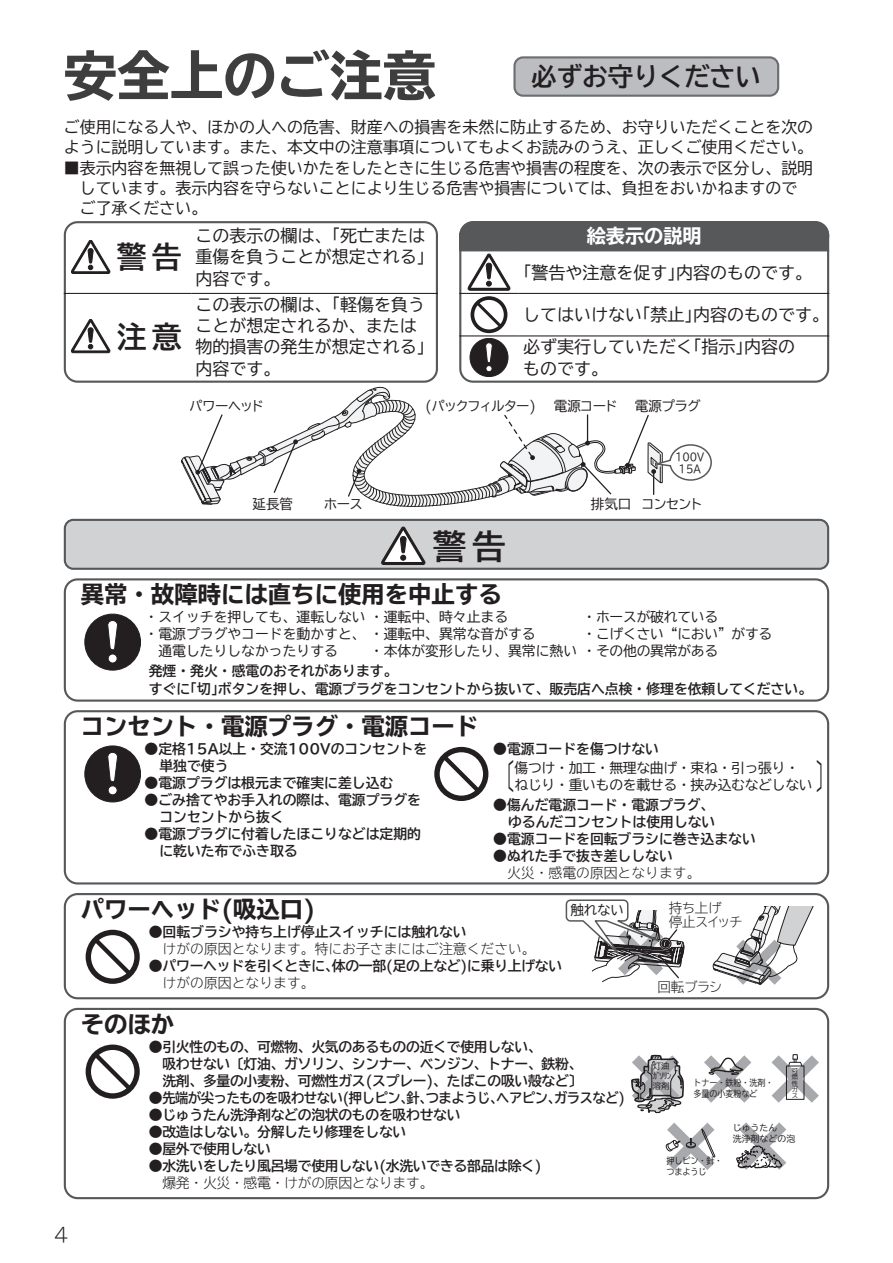
<style>
.page{position:relative;width:893px;height:1263px;background:#fff}
.page>*{position:absolute;margin:0;border:0;box-sizing:border-box;transform-origin:0 0}
.t1{font:700 expanded 53.1px "TBUD Go Std";color:#3e3e3f}
.t2{font:300 34.05px "TBUD Go Std Super";color:#231f20;scale:.5 1}
.t3{font:33.6px "TBUD Go Std Bold 90 pv RKSJ H";color:#231f20}
.t4{font:29.85px "TBUD Go Std Bold 90 pv RKSJ H";color:#231f20}
.t5{font:700 25.5px "TBUD Go Std";color:#231f20}
.t6{font:700 expanded 23.4px "TBUD Go Std";color:#231f20}
.t7{font:700 expanded 19.2px "TBUD Go Std";color:#fff}
.t8{font:300 19.2px "TBUDR Go Std Super";color:#231f20}
.t9{font:16.95px/21.3px "TBUD Go Std";color:#231f20}
.t10{font:15.9px/20.2px "TBUD Go Std";color:#231f20}
.t11{font:700 13.8px/17px "TBUD Go Std";color:#231f20}
.t12{font:700 13.8px/17px "TBUD Go Std";letter-spacing:-.02em;color:#231f20}
.t13{font:13.8px/17px "TBUD Go Std";color:#231f20}
.t14{font:13.8px/17px "TBUD Go Std";letter-spacing:-.02em;color:#231f20}
.t15{font:300 13.8px "TBUD Go Std Super";color:#231f20}
.t16{font:700 13.8px "TBUD Go Std";letter-spacing:-.03em;color:#231f20}
.t17{font:300 13.8px "TBUD Go Std Super";letter-spacing:-.02em;color:#231f20}
.t18{font:13.5px "TBUD Go Std Regular 90 pv RKSJ H";letter-spacing:-.06em;color:#231f20}
.t19{font:13.5px/13.5px "TBUD Go Std Super Light 90 pv RKSJ H";letter-spacing:-.045em;color:#231f20}
.t20{font:13.5px "TBUD Go Std Regular 90 pv RKSJ H";letter-spacing:-.1em;color:#231f20}
.t21{font:13.5px "TBUD Go Std Regular 90 pv RKSJ H";letter-spacing:-.08em;color:#231f20}
.t22{font:10.8px/12px "TBUD Go Std Regular 90 pv RKSJ H";color:#231f20;text-align:center;scale:.9 1}
.t23{font:8.85px/10.6px "TBUD Go Std Regular 90 pv RKSJ H";color:#231f20;scale:.9 1}
.t24{font:8.85px/10.6px "TBUD Go Std Regular 90 pv RKSJ H";color:#231f20}
.t25{font:8.25px/9.9px "TBUD Go Std Regular 90 pv RKSJ H";letter-spacing:-.025em;color:#231f20}
.t26{font:6.3px/6.3px "TBUD Go Std Regular 90 pv RKSJ H";color:#231f20;text-align:justify}
</style>
<div class="page">
<div style="left:459px;top:221px;width:370px;height:30px;background:#57585a;border-radius:15px"></div>
<div style="left:459px;top:234px;width:370px;height:17px;background:#57585a"></div>
<div style="left:514px;top:57px;width:264px;height:39px;background:#bcbdc0;border-radius:9px"></div>
<div style="left:513px;top:56px;width:266px;height:41px;border:2px solid #6c6d70;border-radius:9px"></div>
<div style="left:64px;top:221px;width:374px;height:162px;border:2px solid #57585a;border-radius:13px"></div>
<hr style="left:64px;top:293px;width:127px;height:1px;background:#231f20">
<hr style="left:191px;top:293px;width:247px;height:1px;background:#231f20">
<svg style="left:71px;top:240px;width:40px;height:34px"></svg>
<svg style="left:71px;top:319px;width:40px;height:34px"></svg>
<div style="left:459px;top:221px;width:370px;height:162px;border:2px solid #57585a;border-radius:13px"></div>
<hr style="left:459px;top:293px;width:60px;height:1px;background:#231f20">
<hr style="left:519px;top:293px;width:310px;height:1px;background:#231f20">
<hr style="left:459px;top:335px;width:60px;height:1px;background:#231f20">
<hr style="left:519px;top:335px;width:310px;height:1px;background:#231f20">
<hr style="left:459px;top:250px;width:60px;height:1px;background:#57585a">
<hr style="left:519px;top:250px;width:310px;height:1px;background:#57585a">
<svg style="left:468px;top:254px;width:42px;height:36px"></svg>
<svg style="left:470px;top:296px;width:38px;height:81px"></svg>
<svg style="left:181px;top:387px;width:531px;height:132px"></svg>
<div style="left:65px;top:520px;width:763px;height:49px;background:#d1d2d4;border-radius:9px"></div>
<svg style="left:381px;top:527px;width:45px;height:38px"></svg>
<div style="left:64px;top:519px;width:765px;height:51px;border:2px solid #57585a;border-radius:9px"></div>
<div style="left:64px;top:578px;width:765px;height:124px;border:2px solid #57585a;border-radius:13px"></div>
<svg style="left:85px;top:614px;width:56px;height:56px"></svg>
<div style="left:64px;top:893px;width:765px;height:106px;border:2px solid #57585a;border-radius:13px"></div>
<svg style="left:86px;top:930px;width:54px;height:54px"></svg>
<svg style="left:712px;top:906px;width:102px;height:79px"></svg>
<svg style="left:566px;top:899px;width:119px;height:83px"></svg>
<div style="left:64px;top:1008px;width:765px;height:191px;border:2px solid #57585a;border-radius:13px"></div>
<svg style="left:86px;top:1044px;width:54px;height:55px"></svg>
<svg style="left:704px;top:1055px;width:47px;height:48px"></svg>
<svg style="left:736px;top:1122px;width:50px;height:48px"></svg>
<svg style="left:665px;top:1122px;width:51px;height:48px"></svg>
<svg style="left:631px;top:1054px;width:53px;height:59px"></svg>
<svg style="left:771px;top:1054px;width:48px;height:49px"></svg>
<div style="left:64px;top:710px;width:765px;height:174px;border:2px solid #57585a;border-radius:13px"></div>
<svg style="left:85px;top:746px;width:56px;height:56px"></svg>
<svg style="left:434px;top:747px;width:54px;height:54px"></svg>
<h1 class="t1" style="left:64px;top:46px;width:374px">安全上のご注意</h1>
<p class="t10" style="left:64px;top:117px;width:751px">ご使用になる人や、ほかの人への危害、財産への損害を未然に防止するため、お守りいただくことを次のように説明しています。また、本文中の注意事項についてもよくお読みのうえ、正しくご使用ください。</p>
<p class="t10" style="left:64px;top:157px;width:751px">■表示内容を無視して誤った使いかたをしたときに生じる危害や損害の程度を、次の表示で区分し、説明　しています。表示内容を守らないことにより生じる危害や損害については、負担をおいかねますので　ご了承ください。</p>
<h3 class="t5" style="left:531px;top:56px;width:231px">必ずお守りください</h3>
<h3 class="t4" style="left:117px;top:233px;width:66px">警告</h3>
<h3 class="t4" style="left:117px;top:312px;width:66px">注意</h3>
<p class="t9" style="left:196px;top:225px;width:231px;text-align:justify">この表示の欄は、｢死亡または重傷を負うことが想定される｣内容です。</p>
<p class="t9" style="left:196px;top:294px;width:231px">この表示の欄は、｢軽傷を負うことが想定されるか、または物的損害の発生が想定される｣内容です。</p>
<h3 class="t7" style="left:587px;top:225px;width:116px">絵表示の説明</h3>
<p class="t9" style="left:523px;top:261px;width:291px">｢警告や注意を促す｣内容のものです。</p>
<p class="t9" style="left:523px;top:298px;width:308px;line-height:32.1px">してはいけない｢禁止｣内容のものです。必ず実行していただく｢指示｣内容の</p>
<p class="t9" style="left:523px;top:357px;width:87px">ものです。</p>
<p class="t18" style="left:189px;top:395px;width:76px">パワーヘッド</p>
<p class="t20" style="left:425px;top:395px;width:113px">(パックフィルター)</p>
<p class="t18" style="left:635px;top:395px;width:67px">電源プラグ</p>
<p class="t18" style="left:554px;top:395px;width:65px">電源コード</p>
<p class="t18" style="left:253px;top:493px;width:42px">延長管</p>
<p class="t18" style="left:324px;top:493px;width:41px">ホース</p>
<p class="t22" style="left:675px;top:451px;width:34px">100V<br>15A</p>
<p class="t21" style="left:591px;top:493px;width:114px">排気口 コンセント</p>
<h3 class="t3" style="left:433px;top:519px;width:74px">警告</h3>
<h3 class="t6" style="left:81px;top:581px;width:422px">異常・故障時には直ちに使用を中止する</h3>
<p class="t13" style="left:145px;top:609px;width:393px">・スイッチを押しても、運転しない・運転中、時々止まる<br>・電源プラグやコードを動かすと、・運転中、異常な音がする　通電したりしなかったりする</p>
<p class="t14" style="left:583px;top:609px;width:191px">・ホースが破れている<br>・こげくさい“におい”がする</p>
<p class="t11" style="left:149px;top:661px;width:665px;line-height:18px">発煙・発火・感電のおそれがあります。<br>すぐに｢切｣ボタンを押し、電源プラグをコンセントから抜いて、販売店へ点検・修理を依頼してください。</p>
<p class="t13" style="left:370px;top:643px;width:350px">・本体が変形したり、異常に熱い・その他の異常がある</p>
<h3 class="t6" style="left:81px;top:713px;width:399px">コンセント・電源プラグ・電源コード</h3>
<p class="t11" style="left:159px;top:741px;width:269px;text-indent:-15px">●定格15A以上・交流100Vのコンセントを単独で使う</p>
<p class="t11" style="left:145px;top:775px;width:250px">●電源プラグは根元まで確実に差し込む</p>
<p class="t11" style="left:159px;top:792px;width:263px;text-indent:-15px">●ごみ捨てやお手入れの際は、電源プラグをコンセントから抜く</p>
<p class="t11" style="left:159px;top:826px;width:263px;text-indent:-15px">●電源プラグに付着したほこりなどは定期的に乾いた布でふき取る</p>
<p class="t11" style="left:493px;top:741px;width:167px">●電源コードを傷つけない</p>
<p class="t14" style="left:514px;top:759px;width:300px">傷つけ・加工・無理な曲げ・束ね・引っ張り・ねじり・重いものを載せる・挟み込むなどしない</p>
<p class="t11" style="left:493px;top:796px;width:224px;text-align:right">●傷んだ電源コード・電源プラグ、ゆるんだコンセントは使用しない</p>
<p class="t11" style="left:493px;top:830px;width:264px">●電源コードを回転ブラシに巻き込まない</p>
<p class="t11" style="left:493px;top:847px;width:181px">●ぬれた手で抜き差ししない</p>
<p class="t15" style="left:493px;top:861px;width:209px">　火災・感電の原因となります。</p>
<h2 class="t2" style="left:497px;top:748px;width:672px">〔　　　　　　　　　　　　　　　　　 〕</h2>
<h3 class="t6" style="left:81px;top:896px;width:236px">パワーヘッド(吸込口)</h3>
<p class="t11" style="left:149px;top:923px;width:319px">●回転ブラシや持ち上げ停止スイッチには触れない</p>
<p class="t15" style="left:149px;top:937px;width:388px">　けがの原因となります。特にお子さまにはご注意ください。</p>
<p class="t12" style="left:149px;top:958px;width:415px">●パワーヘッドを引くときに､体の一部(足の上など)に乗り上げない</p>
<p class="t15" style="left:149px;top:971px;width:167px">　けがの原因となります。</p>
<p class="t18" style="left:570px;top:899px;width:55px">触れない</p>
<h3 class="t6" style="left:81px;top:1011px;width:95px">そのほか</h3>
<p class="t12" style="left:149px;top:1038px;width:435px">●引火性のもの、可燃物、火気のあるものの近くで使用しない、<br>　吸わせない〔灯油、ガソリン、シンナー、ベンジン、トナー、鉄粉、　洗剤、多量の小麦粉、可燃性ガス(スプレー)、たばこの吸い殻など〕</p>
<p class="t16" style="left:149px;top:1086px;width:478px">●先端が尖ったものを吸わせない(押しピン､針､つまようじ､ヘアピン､ガラスなど)</p>
<p class="t12" style="left:149px;top:1106px;width:313px">●じゅうたん洗浄剤などの泡状のものを吸わせない</p>
<p class="t12" style="left:149px;top:1123px;width:259px">●改造はしない。-分解したり修理をしない</p>
<p class="t12" style="left:149px;top:1140px;width:124px">●屋外で使用しない</p>
<p class="t12" style="left:149px;top:1157px;width:395px">●水洗いをしたり風呂場で使用しない(水洗いできる部品は除く)</p>
<p class="t17" style="left:149px;top:1171px;width:286px">　爆発・火災・感電・けがの原因となります。</p>
<h3 class="t8" style="left:55px;top:1218px;width:16px">4</h3>
<p class="t19" style="left:669px;top:901px;width:75px">持ち上げ<br>停止スイッチ</p>
<p class="t19" style="left:657px;top:980px;width:66px">回転ブラシ</p>
<p class="t25" style="left:653px;top:1061px;width:20px">灯油ｶﾞｿﾘﾝ溶剤</p>
<p class="t26" style="left:792px;top:1067px;width:8px">可燃性ガス</p>
<p class="t23" style="left:693px;top:1077px;width:91px">トナー・鉄粉・洗剤・多量の小麦粉など</p>
<p class="t23" style="left:666px;top:1155px;width:64px">押しピン・針・つまようじ</p>
<p class="t24" style="left:733px;top:1122px;width:64px">じゅうたん<br>洗浄剤などの泡</p>
</div>
